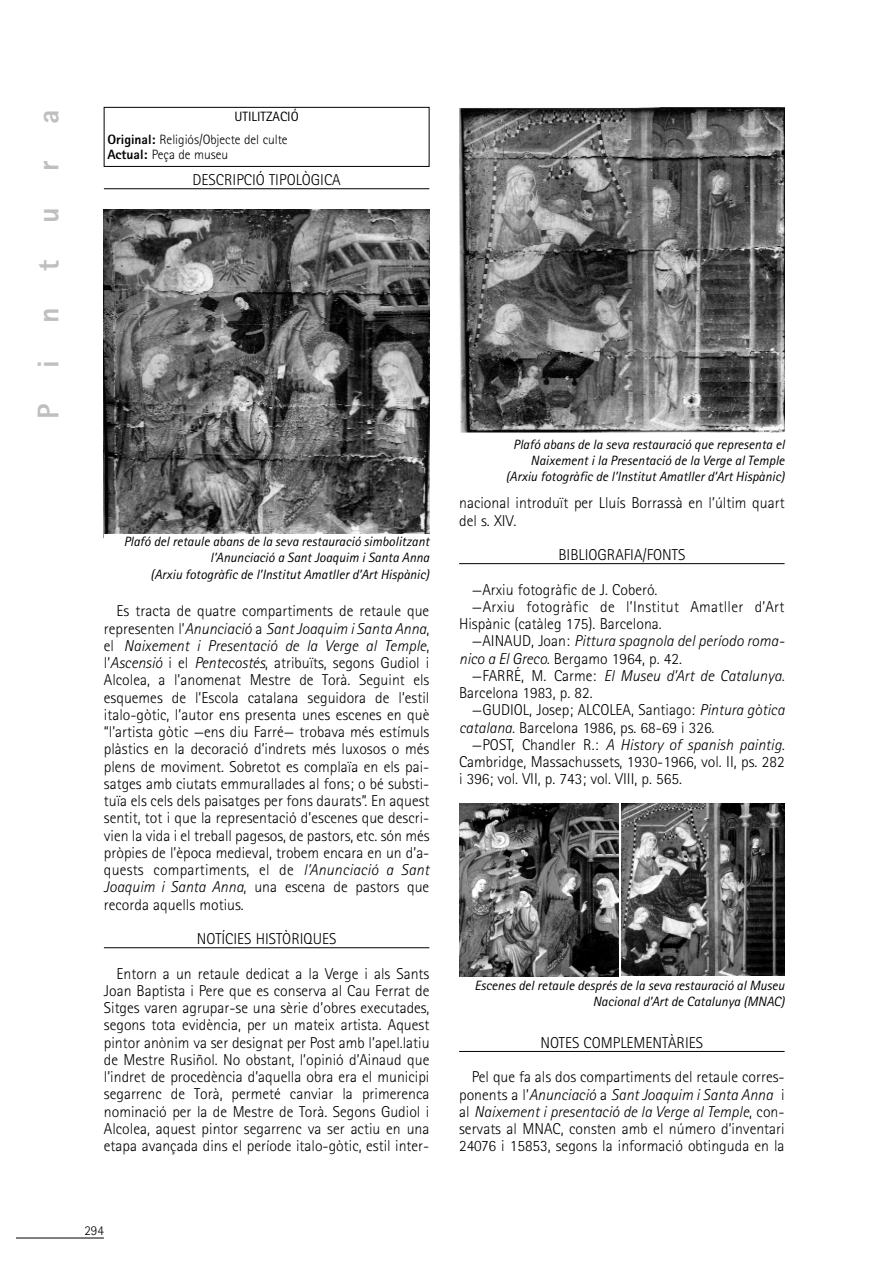
<style>
.page{position:relative;width:893px;height:1263px;background:#fff}
.page>*{position:absolute;margin:0;border:0;box-sizing:border-box;transform-origin:0 0}
.t1{font:800 30px "Rotis Sans Serif";letter-spacing:1.225em;color:#bfbfbf}
.t2{font:300 15.75px/17.2px "Rotis Sans Serif";color:#000}
.t3{font:italic 300 15.75px/17.2px "Rotis Sans Serif";color:#000}
.t4{font:300 15.75px/17.2px "Rotis Sans Serif";letter-spacing:.02em;color:#000}
.t5{font:italic 13.5px/16.2px "Rotis Sans Serif";color:#000;text-align:right}
.t6{font:300 13.5px/22.5px "Rotis Sans Serif";letter-spacing:-.005em;color:#000}
.s1{font-weight:400}
.s2{font-weight:800}
.s3{font-style:italic}
.s4{font-style:normal}
</style>
<div class="page">
<svg style="left:17px;top:1238px;width:87px;height:1px"></svg>
<svg style="left:103px;top:188px;width:327px;height:1px"></svg>
<svg style="left:103px;top:947px;width:327px;height:1px"></svg>
<svg style="left:459px;top:563px;width:326px;height:1px"></svg>
<div style="left:104px;top:107px;width:325px;height:60px;border:1px solid #000"></div>
<img style="left:104px;top:210px;width:325px;height:324px">
<img style="left:459px;top:107px;width:325px;height:326px">
<img style="left:621px;top:803px;width:163px;height:173px">
<img style="left:459px;top:803px;width:159px;height:173px">
<svg style="left:459px;top:1051px;width:326px;height:1px"></svg>
<h1 class="t1" style="left:38px;top:419px;width:312px;rotate:-90deg">Pintura</h1>
<p class="t6" style="left:107px;top:107px;width:193px;text-indent:127px"><span class="s1">UTILITZACIÓ<br></span><span class="s2">Original:</span> Religiós/Objecte del culte</p>
<p class="t6" style="left:107px;top:144px;width:122px"><span class="s2">Actual:</span> Peça de museu</p>
<p class="t2" style="left:192px;top:173px;width:149px">DESCRIPCIÓ TIPOLÒGICA</p>
<p class="t5" style="left:124px;top:535px;width:307px">Plafó del retaule abans de la seva restauració simbolitzant l’Anunciació a Sant Joaquim i Santa Anna<br>(Arxiu fotogràfic de l’Institut Amatller d’Art Hispànic)</p>
<p class="t2" style="left:104px;top:604px;width:327px;text-align:justify;text-indent:13px">Es tracta de quatre compartiments de retaule que representen l’<span class="s3">Anunciació</span> a <span class="s3">Sant Joaquim i Santa Anna</span>, el <span class="s3">Naixement i Presentació de la Verge al Temple</span>, l’<span class="s3">Ascensió</span> i el <span class="s3">Pentecostés</span>, atribuïts, segons Gudiol i Alcolea, a l’anomenat Mestre de Torà. Seguint els esquemes de l’Escola catalana seguidora de l’estil italo-gòtic, l’autor ens presenta unes escenes en què “l’artista gòtic —ens diu Farré— trobava més estímuls plàstics en la decoració d’indrets més luxosos o més plens de moviment. Sobretot es complaïa en els pai&shy;satges amb ciutats emmurallades al fons; o bé substi&shy;tuïa els cels dels paisatges per fons daurats”. En aquest sentit, tot i que la representació d’escenes que descri&shy;vien la vida i el treball pagesos, de pastors, etc. són més pròpies de l’època medieval, trobem encara en un d’a&shy;quests compartiments, el de <span class="s3">l’Anunciació a Sant Joaquim i Santa Anna</span>, una escena de pastors que recorda aquells motius.</p>
<p class="t2" style="left:117px;top:923px;width:314px;line-height:34.5px;text-indent:80px">NOTÍCIES HISTÒRIQUES<br>Entorn a un retaule dedicat a la Verge i als Sants</p>
<p class="t2" style="left:104px;top:984px;width:327px;text-align:justify">Joan Baptista i Pere que es conserva al Cau Ferrat de Sitges varen agrupar-se una sèrie d’obres executades, segons tota evidència, per un mateix artista. Aquest pintor anònim va ser designat per Post amb l’apel.latiu de Mestre Rusiñol. No obstant, l’opinió d’Ainaud que l’indret de procedència d’aquella obra era el municipi segarrenc de Torà, permeté canviar la primerenca nominació per la de Mestre de Torà. Segons Gudiol i Alcolea, aquest pintor segarrenc va ser actiu en una etapa avançada dins el període italo-gòtic, estil inter-</p>
<p class="t6" style="left:84px;top:1220px;width:21px">294</p>
<p class="t5" style="left:506px;top:438px;width:280px">Plafó abans de la seva restauració que representa el<br>Naixement i la Presentació de la Verge al Temple (Arxiu fotogràfic de l’Institut Amatller d’Art Hispànic)</p>
<p class="t2" style="left:459px;top:496px;width:327px">nacional introduït per Lluís Borrassà en l’últim quart del s. XIV.</p>
<p class="t2" style="left:472px;top:539px;width:215px;line-height:34.5px;text-indent:86px">BIBLIOGRAFIA/FONTS —Arxiu fotogràfic de J. Coberó.</p>
<p class="t4" style="left:459px;top:599px;width:327px;text-indent:13px">—Arxiu fotogràfic de l’Institut Amatller d’Art<br>Hispànic (catàleg 175). Barcelona.</p>
<p class="t3" style="left:459px;top:634px;width:327px;text-indent:13px"><span class="s4">—AINAUD, Joan:</span> Pittura spagnola del período roma&shy;nico a El Greco. <span class="s4">Bergamo 1964, p. 42.</span></p>
<p class="t2" style="left:459px;top:668px;width:327px;text-indent:13px">—FARRÉ, M. Carme: <span class="s3">El Museu d’Art de Catalunya.<br></span>Barcelona 1983, p. 82.</p>
<p class="t2" style="left:459px;top:703px;width:327px;text-indent:13px">—GUDIOL, Josep; ALCOLEA, Santiago: <span class="s3">Pintura gòtica catalana.</span> Barcelona 1986, ps. 68-69 i 326.</p>
<p class="t2" style="left:459px;top:737px;width:327px;text-align:justify;text-indent:13px">—POST, Chandler R.: <span class="s3">A History of spanish paintig.<br></span>Cambridge, Massachussets, 1930-1966, vol. II, ps. 282 i 396; vol. VII, p. 743; vol. VIII, p. 565.</p>
<p class="t5" style="left:474px;top:979px;width:311px">Escenes del retaule després de la seva restauració al Museu<br>Nacional d’Art de Catalunya (MNAC)</p>
<p class="t2" style="left:472px;top:1027px;width:314px;line-height:34.5px;text-indent:69px">NOTES COMPLEMENTÀRIES<br>Pel que fa als dos compartiments del retaule corres-</p>
<p class="t2" style="left:459px;top:1087px;width:327px;text-align:justify">ponents a l’<span class="s3">Anunciació</span> a <span class="s3">Sant Joaquim i Santa Anna</span> i al <span class="s3">Naixement i presentació de la Verge al Temple</span>, con&shy;servats al MNAC, consten amb el número d’inventari 24076 i 15853, segons la informació obtinguda en la</p>
</div>
